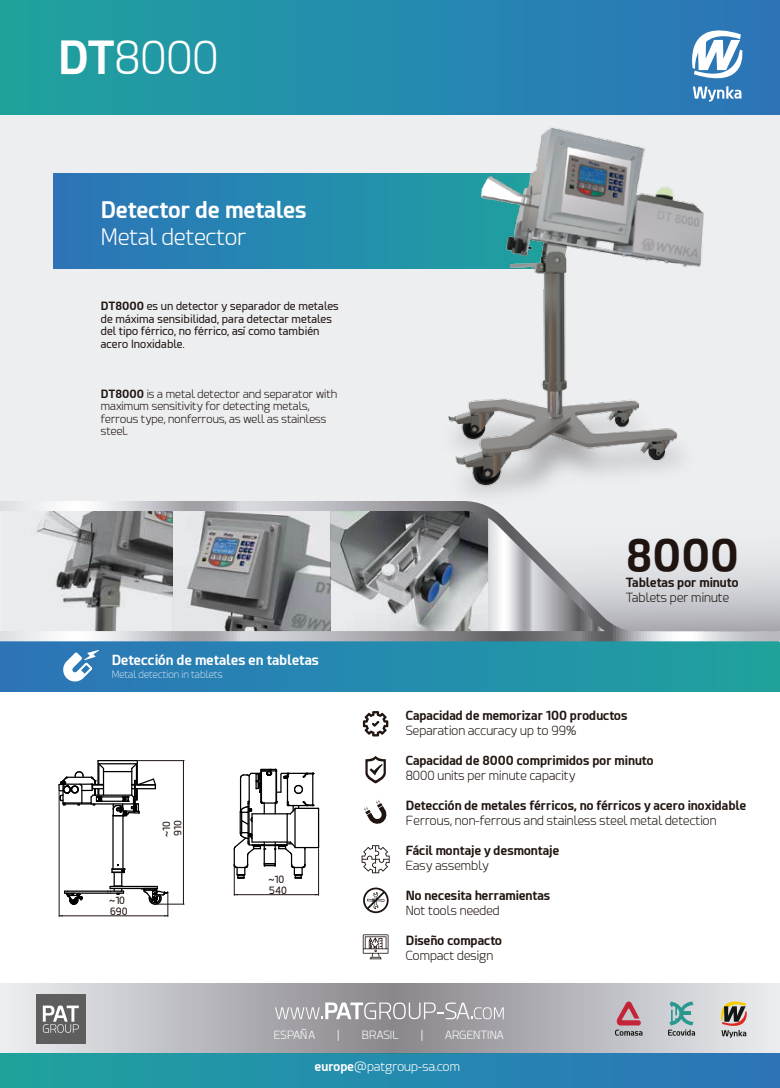
<style>
.page{position:relative;width:780px;height:1088px;background:#fff}
.page>*{position:absolute;margin:0;border:0;box-sizing:border-box;transform-origin:0 0}
.t1{font:300 45px "Esphimere";color:#fff}
.t2{font:700 45px "Esphimere";color:#1f1410}
.t3{font:700 22.5px "Esphimere";color:#fff}
.t4{font:300 22.5px "Esphimere";color:#fff}
.t5{font:700 13.75px "Esphimere";letter-spacing:-.005em;color:#fff}
.t6{font:700 12.5px "Esphimere";color:#201510}
.t7{font:300 12.5px "Esphimere";color:#201510}
.t8{font:300 12.5px "Esphimere";color:#fff}
.t9{font:700 12.5px "Esphimere";color:#1f1410}
.t10{font:300 12.5px "Esphimere";color:#1f1410}
.t11{font:11.25px/12.5px "Esphimere";color:#1f1410}
.t12{font:300 11.25px/12.5px "Esphimere";color:#1f1410}
.t13{font:300 11.25px "Esphimere";color:#fff}
.t14{font:200 10px "Esphimere";letter-spacing:-.005em;color:#fff}
.t15{font:10px/11.1px "Esphimere";color:#1f1410}
.s1{font-weight:700}
</style>
<div class="page">
<div style="left:0;top:115px;width:779px;height:568px;background:#edeef0"></div>
<svg style="left:0;top:983px;width:779px;height:70px;background:#b9b8bd"></svg>
<div style="left:0;top:1053px;width:779px;height:35px;background:linear-gradient(to right,#1ea39f,#2c73ba)"></div>
<div style="left:36px;top:994px;width:49px;height:50px;background:#5e5e5f"></div>
<svg style="left:43px;top:1005px;width:36px;height:28px"></svg>
<svg style="left:275px;top:1002px;width:228px;height:17px;background:#b0aeb2"></svg>
<svg style="left:615px;top:1001px;width:27px;height:34px"></svg>
<svg style="left:668px;top:1001px;width:27px;height:35px"></svg>
<svg style="left:717px;top:994px;width:32px;height:44px"></svg>
<div style="left:0;top:641px;width:780px;height:51px;background:linear-gradient(to right,#2c73ba,#1ea29f)"></div>
<svg style="left:62px;top:650px;width:37px;height:33px"></svg>
<svg style="left:54px;top:173px;width:385px;height:96px;background:#2685b0"></svg>
<img style="left:439px;top:127px;width:265px;height:366px">
<svg style="left:0;top:501px;width:780px;height:140px"></svg>
<svg style="left:365px;top:756px;width:21px;height:27px"></svg>
<svg style="left:363px;top:711px;width:25px;height:25px"></svg>
<svg style="left:361px;top:845px;width:28px;height:28px"></svg>
<svg style="left:363px;top:934px;width:25px;height:25px"></svg>
<svg style="left:364px;top:799px;width:23px;height:25px"></svg>
<svg style="left:363px;top:887px;width:25px;height:26px"></svg>
<hr style="left:68px;top:890px;width:40px;height:2px;background:#020101">
<hr style="left:68px;top:892px;width:40px;height:2px;background:#020101">
<hr style="left:112px;top:816px;width:2px;height:53px;background:#020101">
<hr style="left:122px;top:816px;width:2px;height:53px;background:#020101">
<svg style="left:64px;top:890px;width:19px;height:15px"></svg>
<svg style="left:58px;top:760px;width:99px;height:56px"></svg>
<hr style="left:59px;top:792px;width:1px;height:124px;background:#1f1410">
<hr style="left:59px;top:915px;width:109px;height:1px;background:#1f1410">
<hr style="left:138px;top:760px;width:46px;height:1px;background:#1f1410">
<svg style="left:108px;top:864px;width:76px;height:52px"></svg>
<hr style="left:183px;top:760px;width:1px;height:144px;background:#1f1410">
<hr style="left:318px;top:808px;width:1px;height:39px;background:#020101">
<svg style="left:233px;top:769px;width:85px;height:110px"></svg>
<hr style="left:318px;top:849px;width:1px;height:46px;background:#1f1410">
<hr style="left:234px;top:865px;width:1px;height:30px;background:#1f1410">
<hr style="left:234px;top:894px;width:84px;height:1px;background:#1f1410">
<div style="left:0;top:0;width:780px;height:115px;background:linear-gradient(to right,#1ea39f,#2c73ba)"></div>
<svg style="left:684px;top:16px;width:64px;height:86px"></svg>
<h1 class="t1" style="left:58px;top:32px;width:162px"><span class="s1">DT</span>8000</h1>
<h2 class="t3" style="left:101px;top:196px;width:207px">Detector de metales</h2>
<h2 class="t4" style="left:101px;top:224px;width:147px">Metal detector</h2>
<p class="t11" style="left:101px;top:300px;width:240px"><span class="s1">DT8000</span> es un detector y separador de metales de máxima sensibilidad, para detectar metales del tipo férrico, no férrico, así como también acero Inoxidable.</p>
<p class="t12" style="left:101px;top:388px;width:238px"><span class="s1">DT8000</span> is a metal detector and separator with maximum sensitivity for detecting metals, ferrous type, nonferrous, as well as stainless steel.</p>
<p class="t5" style="left:112px;top:652px;width:209px">Detección de metales en tabletas</p>
<p class="t14" style="left:112px;top:668px;width:112px">Metal detection in tablets</p>
<p class="t15" style="left:109px;top:895px;width:17px">~10</p>
<p class="t15" style="left:110px;top:906px;width:19px">690</p>
<p class="t15" style="left:161px;top:837px;width:18px;rotate:-90deg">~10<br>910</p>
<p class="t15" style="left:268px;top:874px;width:17px">~10</p>
<p class="t15" style="left:269px;top:885px;width:19px">540</p>
<h1 class="t2" style="left:625px;top:528px;width:115px">8000</h1>
<p class="t9" style="left:625px;top:575px;width:114px">Tabletas por minuto</p>
<p class="t10" style="left:625px;top:591px;width:105px">Tablets per minute</p>
<p class="t6" style="left:405px;top:707px;width:223px">Capacidad de memorizar 100 productos</p>
<p class="t7" style="left:405px;top:723px;width:172px">Separation accuracy up to 99%</p>
<p class="t6" style="left:405px;top:752px;width:249px">Capacidad de 8000 comprimidos por minuto</p>
<p class="t7" style="left:405px;top:768px;width:171px">8000 units per minute capacity</p>
<p class="t6" style="left:405px;top:797px;width:342px">Detección de metales férricos, no férricos y acero inoxidable</p>
<p class="t7" style="left:405px;top:813px;width:312px">Ferrous, non-ferrous and stainless steel metal detection</p>
<p class="t6" style="left:405px;top:842px;width:155px">Fácil montaje y desmontaje</p>
<p class="t7" style="left:405px;top:858px;width:85px">Easy assembly</p>
<p class="t6" style="left:405px;top:887px;width:146px">No necesita herramientas</p>
<p class="t7" style="left:405px;top:903px;width:96px">Not tools needed</p>
<p class="t6" style="left:405px;top:932px;width:98px">Diseño compacto</p>
<p class="t7" style="left:405px;top:948px;width:89px">Compact design</p>
<p class="t13" style="left:274px;top:1028px;width:43px">ESPAÑA</p>
<p class="t13" style="left:337px;top:1028px;width:3px">|</p>
<p class="t13" style="left:362px;top:1028px;width:38px">BRASIL</p>
<p class="t13" style="left:421px;top:1028px;width:3px">|</p>
<p class="t13" style="left:445px;top:1028px;width:60px">ARGENTINA</p>
<p class="t8" style="left:315px;top:1059px;width:147px"><span class="s1">europe</span>@patgroup-sa.com</p>
</div>
